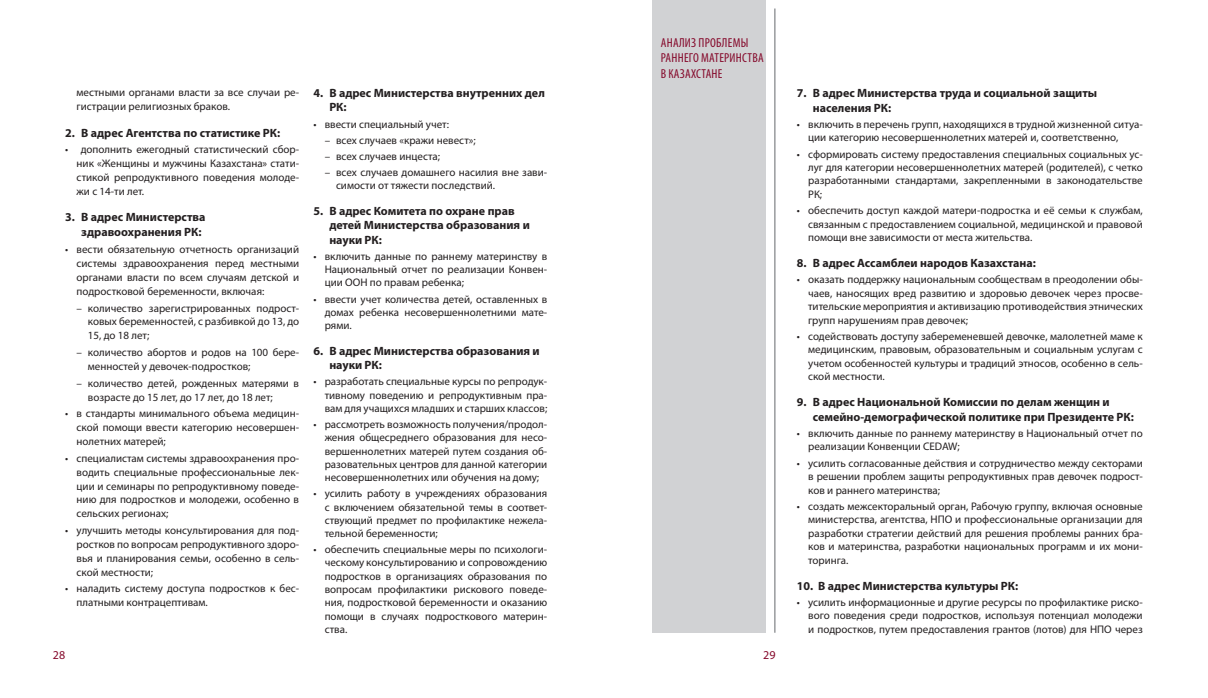
<style>
.page{position:relative;width:1208px;height:698px;background:#fff}
.page>*{position:absolute;margin:0;border:0;box-sizing:border-box;transform-origin:0 0}
.t1{font:condensed 13px/15.6px "Myriad Pro";letter-spacing:.02em;color:#85092b}
.t2{font:700 12px/14.4px "Myriad Pro";color:#231f20}
.t3{font:12px "Myriad Pro";color:#85092b}
.t4{font:11px/13.4px "Myriad Pro";color:#231f20;text-align:justify}
</style>
<div class="page">
<div style="left:652px;top:0;width:113px;height:632px;background:#d1d2d4"></div>
<hr style="left:774px;top:9px;width:1px;height:623px;background:#939598">
<p class="t4" style="left:77px;top:85px;width:224px;line-height:13.9px">местными органами власти за все случаи ре&shy;гистрации религиозных браков.</p>
<p class="t2" style="left:65px;top:125px;width:216px">2. В адрес Агентства по статистике РК:</p>
<p class="t4" style="left:77px;top:142px;width:224px;line-height:13.9px;text-indent:-11px">• дополнить ежегодный статистический сбор&shy;ник «Женщины и мужчины Казахстана» стати&shy;стикой репродуктивного поведения молоде&shy;жи с 14-ти лет.</p>
<p class="t2" style="left:81px;top:209px;width:126px;line-height:15.1px;text-indent:-16px">3. В адрес Министерства здравоохранения РК:</p>
<p class="t4" style="left:77px;top:242px;width:224px;line-height:13.9px;text-indent:-11px">• вести обязательную отчетность организаций системы здравоохранения перед местными органами власти по всем случаям детской и подростковой беременности, включая:</p>
<p class="t4" style="left:88px;top:300px;width:213px;line-height:13.9px;text-indent:-11px">– количество зарегистрированных подрост&shy;ковых беременностей, с разбивкой до 13, до 15, до 18 лет;</p>
<p class="t4" style="left:88px;top:345px;width:213px;line-height:13.9px;text-indent:-11px">– количество абортов и родов на 100 бере&shy;менностей у девочек-подростков;</p>
<p class="t4" style="left:88px;top:375px;width:213px;line-height:13.9px;text-indent:-11px">– количество детей, рожденных матерями в возрасте до 15 лет, до 17 лет, до 18 лет;</p>
<p class="t4" style="left:77px;top:406px;width:224px;line-height:13.9px;text-indent:-11px">• в стандарты минимального объема медицин&shy;ской помощи ввести категорию несовершен&shy;нолетних матерей;</p>
<p class="t4" style="left:77px;top:450px;width:224px;line-height:13.9px;text-indent:-11px">• специалистам системы здравоохранения про&shy;водить специальные профессиональные лек&shy;ции и семинары по репродуктивному поведе&shy;нию для подростков и молодежи, особенно в сельских регионах;</p>
<p class="t4" style="left:77px;top:523px;width:224px;line-height:13.9px;text-indent:-11px">• улучшить методы консультирования для под&shy;ростков по вопросам репродуктивного здоро&shy;вья и планирования семьи, особенно в сель&shy;ской местности;</p>
<p class="t4" style="left:77px;top:581px;width:224px;line-height:13.9px;text-indent:-11px">• наладить систему доступа подростков к бес&shy;платными контрацептивам.</p>
<p class="t2" style="left:329px;top:85px;width:217px;text-indent:-16px">4. В адрес Министерства внутренних дел<br>РК:</p>
<p class="t4" style="left:313px;top:117px;width:137px">• ввести специальный учет:</p>
<p class="t4" style="left:325px;top:133px;width:153px">– всех случаев «кражи невест»;</p>
<p class="t4" style="left:325px;top:149px;width:117px">– всех случаев инцеста;</p>
<p class="t4" style="left:336px;top:165px;width:213px;text-indent:-11px">– всех случаев домашнего насилия вне зави&shy;симости от тяжести последствий.</p>
<p class="t2" style="left:329px;top:203px;width:202px;text-indent:-16px">5. В адрес Комитета по охране прав детей Министерства образования и науки РК:</p>
<p class="t4" style="left:325px;top:249px;width:224px;text-indent:-11px">• включить данные по раннему материнству в Национальный отчет по реализации Конвен&shy;ции ООН по правам ребенка;</p>
<p class="t4" style="left:325px;top:292px;width:224px;text-indent:-11px">• ввести учет количества детей, оставленных в домах ребенка несовершеннолетними мате&shy;рями.</p>
<p class="t2" style="left:329px;top:343px;width:212px;text-indent:-16px">6. В адрес Министерства образования и науки РК:</p>
<p class="t4" style="left:325px;top:375px;width:224px;text-indent:-11px">• разработать специальные курсы по репродук&shy;тивному поведению и репродуктивным пра&shy;вам для учащихся младших и старших классов;</p>
<p class="t4" style="left:325px;top:417px;width:224px;text-indent:-11px">• рассмотреть возможность получения/продол&shy;жения общесреднего образования для несо&shy;вершеннолетних матерей путем создания об&shy;разовательных центров для данной категории несовершеннолетних или обучения на дому;</p>
<p class="t4" style="left:325px;top:486px;width:224px;text-indent:-11px">• усилить работу в учреждениях образования с включением обязательной темы в соответ&shy;ствующий предмет по профилактике нежела&shy;тельной беременности;</p>
<p class="t4" style="left:325px;top:542px;width:224px;text-indent:-11px">• обеспечить специальные меры по психологи&shy;ческому консультированию и сопровождению подростков в организациях образования по вопросам профилактики рискового поведе&shy;ния, подростковой беременности и оказанию помощи в случаях подросткового материн&shy;ства.</p>
<p class="t1" style="left:661px;top:35px;width:104px">АНАЛИЗ ПРОБЛЕМЫ<br>РАННЕГО МАТЕРИНСТВА<br>В КАЗАХСТАНЕ</p>
<p class="t3" style="left:53px;top:647px;width:14px">28</p>
<p class="t3" style="left:763px;top:647px;width:14px">29</p>
<p class="t2" style="left:813px;top:85px;width:286px;text-indent:-16px">7. В адрес Министерства труда и социальной защиты населения РК:</p>
<p class="t4" style="left:808px;top:117px;width:336px;text-indent:-11px">• включить в перечень групп, находящихся в трудной жизненной ситуа&shy;ции категорию несовершеннолетних матерей и, соответственно,</p>
<p class="t4" style="left:808px;top:147px;width:336px;text-indent:-11px">• сформировать систему предоставления специальных социальных ус&shy;луг для категории несовершеннолетних матерей (родителей), с четко разработанными стандартами, закрепленными в законодательстве РК;</p>
<p class="t4" style="left:808px;top:203px;width:336px;text-indent:-11px">• обеспечить доступ каждой матери-подростка и её семьи к службам, связанным с предоставлением социальной, медицинской и правовой помощи вне зависимости от места жительства.</p>
<p class="t2" style="left:797px;top:255px;width:241px">8. В адрес Ассамблеи народов Казахстана:</p>
<p class="t4" style="left:808px;top:272px;width:336px;text-indent:-11px">• оказать поддержку национальным сообществам в преодолении обы&shy;чаев, наносящих вред развитию и здоровью девочек через просве&shy;тительские мероприятия и активизацию противодействия этнических групп нарушениям прав девочек;</p>
<p class="t4" style="left:808px;top:329px;width:336px;text-indent:-11px">• содействовать доступу забеременевшей девочке, малолетней маме к медицинским, правовым, образовательным и социальным услугам с учетом особенностей культуры и традиций этносов, особенно в сель&shy;ской местности.</p>
<p class="t2" style="left:813px;top:394px;width:323px;text-indent:-16px">9. В адрес Национальной Комиссии по делам женщин и семейно-демографической политике при Президенте РК:</p>
<p class="t4" style="left:808px;top:426px;width:336px;text-indent:-11px">• включить данные по раннему материнству в Национальный отчет по реализации Конвенции CEDAW;</p>
<p class="t4" style="left:808px;top:456px;width:336px;text-indent:-11px">• усилить согласованные действия и сотрудничество между секторами в решении проблем защиты репродуктивных прав девочек подрост&shy;ков и раннего материнства;</p>
<p class="t4" style="left:808px;top:499px;width:336px;text-indent:-11px">• создать межсекторальный орган, Рабочую группу, включая основные министерства, агентства, НПО и профессиональные организации для разработки стратегии действий для решения проблемы ранних бра&shy;ков и материнства, разработки национальных программ и их мони&shy;торинга.</p>
<p class="t2" style="left:797px;top:577px;width:223px">10. В адрес Министерства культуры РК:</p>
<p class="t4" style="left:808px;top:595px;width:336px;text-indent:-11px">• усилить информационные и другие ресурсы по профилактике риско&shy;вого поведения среди подростков, используя потенциал молодежи и подростков, путем предоставления грантов (лотов) для НПО через</p>
</div>
